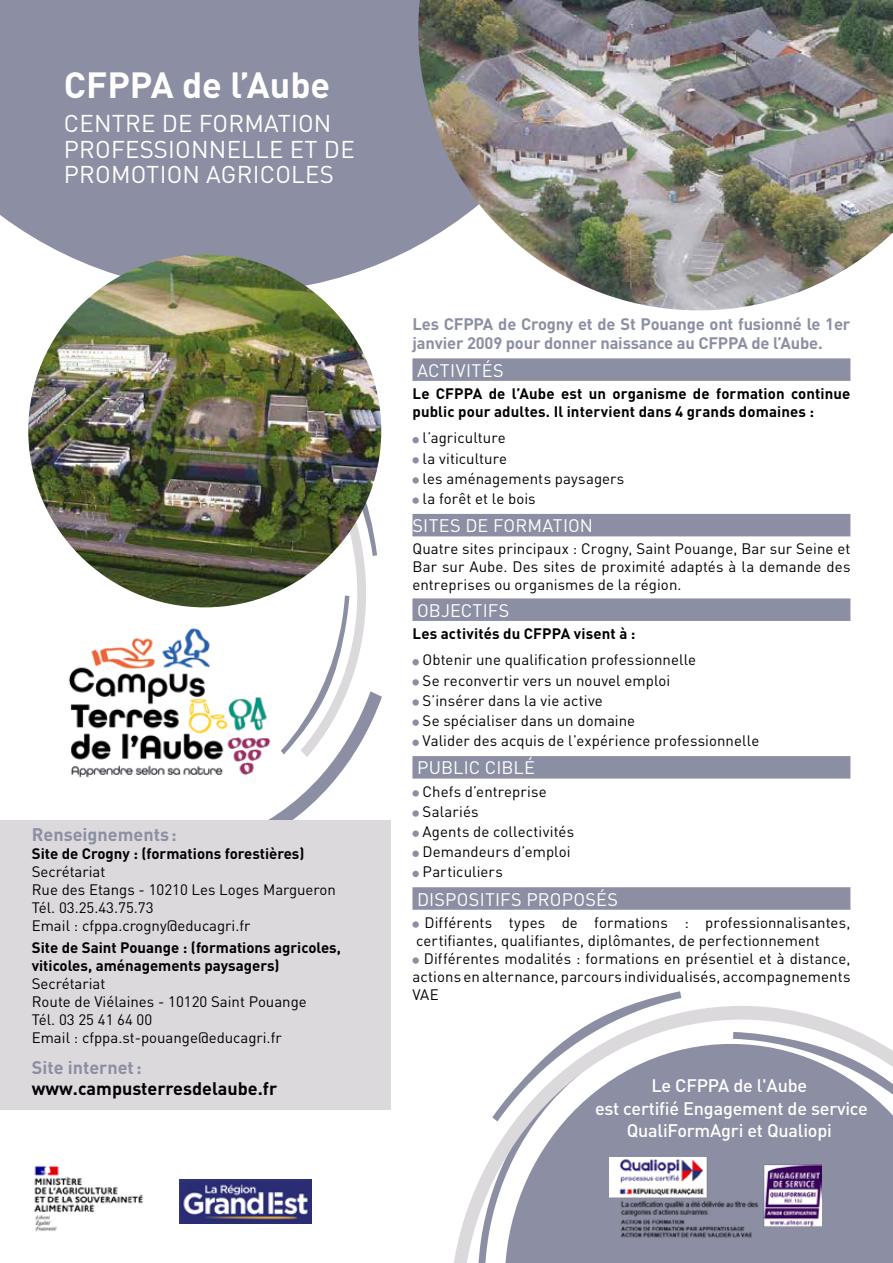
<style>
.page{position:relative;width:893px;height:1263px;background:#fff}
.page>*{position:absolute;margin:0;border:0;box-sizing:border-box;transform-origin:0 0}
.t1{font:700 36px "DIN Pro";color:#fff}
.t2{font:24px/25.5px "DIN Pro";letter-spacing:.01em;color:#fff}
.t3{font:500 18px/22.5px "DIN Pro";letter-spacing:-.01em;color:#fff;text-align:center}
.t4{font:18px "DIN Pro";letter-spacing:.015em;color:#fff}
.t5{font:700 18px "DIN Pro";color:#8c8fa3}
.t6{font:700 18px "DIN Pro";color:#000}
.t7{font:700 16.5px/19.5px "DIN Pro";letter-spacing:-.01em;color:#8c8fa3}
.t8{font:15px/20.1px "DIN Pro";letter-spacing:.005em;color:#000}
.t9{font:700 15px/18px "DIN Pro";letter-spacing:.005em;color:#000}
</style>
<div class="page">
<svg style="left:268px;top:691px;width:114px;height:129px"></svg>
<svg style="left:366px;top:470px;width:11px;height:86px"></svg>
<svg style="left:31px;top:370px;width:335px;height:387px"></svg>
<div style="left:0;top:0;width:418px;height:292px;background:#8c8fa3"></div>
<div style="left:412px;top:358px;width:438px;height:23px;background:#8c8fa3"></div>
<div style="left:412px;top:514px;width:438px;height:22px;background:#8c8fa3"></div>
<div style="left:412px;top:598px;width:438px;height:23px;background:#8c8fa3"></div>
<div style="left:412px;top:756px;width:438px;height:22px;background:#8c8fa3"></div>
<div style="left:412px;top:887px;width:438px;height:23px;background:#8c8fa3"></div>
<div style="left:412px;top:437px;width:7px;height:6px;background:#8c8fa3;border-radius:50%"></div>
<div style="left:412px;top:457px;width:7px;height:6px;background:#8c8fa3;border-radius:50%"></div>
<div style="left:412px;top:477px;width:7px;height:7px;background:#8c8fa3;border-radius:50%"></div>
<div style="left:412px;top:497px;width:7px;height:7px;background:#8c8fa3;border-radius:50%"></div>
<div style="left:412px;top:659px;width:7px;height:6px;background:#8c8fa3;border-radius:50%"></div>
<div style="left:412px;top:679px;width:7px;height:6px;background:#8c8fa3;border-radius:50%"></div>
<div style="left:412px;top:699px;width:7px;height:7px;background:#8c8fa3;border-radius:50%"></div>
<div style="left:412px;top:719px;width:7px;height:7px;background:#8c8fa3;border-radius:50%"></div>
<div style="left:412px;top:739px;width:7px;height:7px;background:#8c8fa3;border-radius:50%"></div>
<div style="left:412px;top:790px;width:7px;height:6px;background:#8c8fa3;border-radius:50%"></div>
<div style="left:412px;top:810px;width:7px;height:7px;background:#8c8fa3;border-radius:50%"></div>
<div style="left:412px;top:830px;width:7px;height:7px;background:#8c8fa3;border-radius:50%"></div>
<div style="left:412px;top:850px;width:7px;height:7px;background:#8c8fa3;border-radius:50%"></div>
<div style="left:412px;top:871px;width:7px;height:6px;background:#8c8fa3;border-radius:50%"></div>
<div style="left:412px;top:921px;width:7px;height:7px;background:#8c8fa3;border-radius:50%"></div>
<div style="left:412px;top:957px;width:7px;height:7px;background:#8c8fa3;border-radius:50%"></div>
<svg style="left:633px;top:991px;width:48px;height:13px"></svg>
<svg style="left:454px;top:1004px;width:439px;height:259px;fill:#8c8fa3"></svg>
<img style="left:418px;top:0;width:475px;height:310px">
<img style="left:28px;top:254px;width:353px;height:353px;border-radius:176px">
<div style="left:0;top:820px;width:390px;height:289px;background:#dbd9dc"></div>
<img style="left:609px;top:1158px;width:213px;height:83px">
<img style="left:60px;top:621px;width:219px;height:168px">
<img style="left:34px;top:1165px;width:110px;height:67px">
<img style="left:180px;top:1180px;width:131px;height:44px">
<h1 class="t1" style="left:64px;top:61px;width:268px">CFPPA de l’Aube</h1>
<h2 class="t2" style="left:64px;top:110px;width:292px">CENTRE DE FORMATION<br>PROFESSIONNELLE ET DE<br>PROMOTION AGRICOLES</h2>
<p class="t7" style="left:412px;top:314px;width:439px">Les CFPPA de Crogny et de St Pouange ont fusionné le 1er janvier 2009 pour donner naissance au CFPPA de l’Aube.</p>
<p class="t4" style="left:417px;top:358px;width:88px">ACTIVITÉS</p>
<p class="t9" style="left:412px;top:384px;width:439px">Le CFPPA de l’Aube est un organisme de formation continue public pour adultes. Il intervient dans 4 grands domaines :</p>
<p class="t8" style="left:423px;top:427px;width:203px">l’agriculture<br>la viticulture<br>les aménagements paysagers la forêt et le bois</p>
<p class="t4" style="left:413px;top:513px;width:182px">SITES DE FORMATION</p>
<p class="t8" style="left:412px;top:539px;width:439px;line-height:18px;text-align:justify">Quatre sites principaux : Crogny, Saint Pouange, Bar sur Seine et Bar sur Aube. Des sites de proximité adaptés à la demande des entreprises ou organismes de la région.</p>
<p class="t4" style="left:417px;top:598px;width:94px">OBJECTIFS</p>
<p class="t9" style="left:412px;top:624px;width:224px">Les activités du CFPPA visent à :</p>
<p class="t8" style="left:423px;top:649px;width:338px">Obtenir une qualification professionnelle<br>Se reconvertir vers un nouvel emploi<br>S’insérer dans la vie active<br>Se spécialiser dans un domaine<br>Valider des acquis de l’expérience professionnelle</p>
<p class="t4" style="left:417px;top:756px;width:119px">PUBLIC CIBLÉ</p>
<p class="t8" style="left:423px;top:780px;width:153px">Chefs d’entreprise<br>Salariés<br>Agents de collectivités<br>Demandeurs d’emploi<br>Particuliers</p>
<p class="t4" style="left:417px;top:887px;width:203px">DISPOSITIFS PROPOSÉS</p>
<p class="t8" style="left:424px;top:912px;width:427px">Différents types de formations : professionnalisantes,</p>
<p class="t8" style="left:416px;top:930px;width:405px">certifiantes, qualifiantes, diplômantes, de perfectionnement</p>
<p class="t8" style="left:424px;top:948px;width:428px">Différentes modalités : formations en présentiel et à distance,</p>
<p class="t8" style="left:412px;top:966px;width:439px">actions en alternance, parcours individualisés, accompagnements</p>
<p class="t8" style="left:412px;top:984px;width:28px">VAE</p>
<p class="t5" style="left:32px;top:822px;width:147px">Renseignements:</p>
<p class="t9" style="left:32px;top:844px;width:274px">Site de Crogny : (formations forestières)</p>
<p class="t8" style="left:32px;top:862px;width:305px;line-height:18px">Secrétariat<br>Rue des Etangs - 10210 Les Loges Margueron<br>Tél. 03.25.43.75.73<br>Email : cfppa.crogny@educagri.fr</p>
<p class="t9" style="left:32px;top:938px;width:311px">Site de Saint Pouange : (formations agricoles, viticoles, aménagements paysagers)</p>
<p class="t8" style="left:32px;top:974px;width:277px;line-height:18px">Secrétariat<br>Route de Viélaines - 10120 Saint Pouange<br>Tél. 03 25 41 64 00<br>Email : cfppa.st-pouange@educagri.fr</p>
<p class="t5" style="left:32px;top:1055px;width:111px">Site internet:</p>
<p class="t6" style="left:32px;top:1077px;width:247px">www.campusterresdelaube.fr</p>
<p class="t3" style="left:595px;top:1074px;width:274px">Le CFPPA de l'Aube<br>est certifié Engagement de service<br>QualiFormAgri et Qualiopi</p>
</div>
